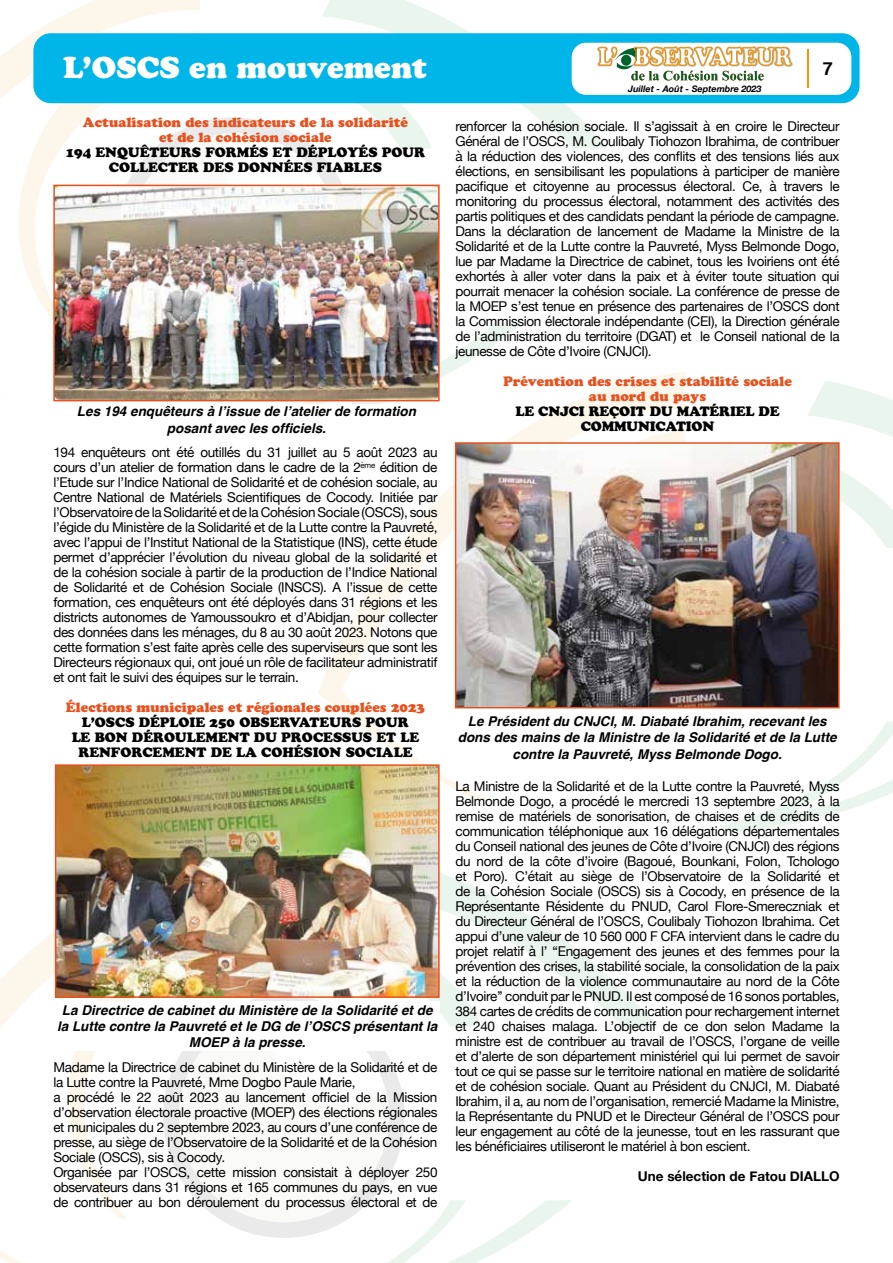
<style>
.page{position:relative;width:893px;height:1263px;background:#fff}
.page>*{position:absolute;margin:0;border:0;box-sizing:border-box;transform-origin:0 0}
.t1{font:30px "Cooper Black Std";color:#fff}
.t2{font:700 18px "Helvetica";color:#000}
.t3{font:13.5px/15px "Helvetica Neue";letter-spacing:-.025em;color:#000;text-align:justify}
.t4{font:italic 700 13.5px/16.2px "Helvetica";color:#000;text-align:center}
.t5{font:13.5px/15px "Cooper Black Std";color:#000;text-align:center}
.t6{font:13.5px/15px "Cooper Black Std";color:#e8511e;text-align:center}
.t7{font:700 13.5px "Helvetica Neue";color:#000}
.t8{font:italic 700 9px "Helvetica Neue";color:#000}
</style>
<div class="page">
<div style="left:33px;top:33px;width:826px;height:70px;background:#00b6e8;border-radius:17px"></div>
<div style="left:572px;top:43px;width:279px;height:52px;background:#fff;border-radius:14px"></div>
<hr style="left:807px;top:49px;width:1px;height:38px;background:#f39400">
<svg style="left:200px;top:0;width:593px;height:185px"></svg>
<img style="left:56px;top:188px;width:381px;height:210px">
<div style="left:53px;top:185px;width:387px;height:216px;border:2px solid #e8511e"></div>
<img style="left:458px;top:445px;width:379px;height:260px">
<div style="left:455px;top:442px;width:385px;height:266px;border:2px solid #e8511e"></div>
<img style="left:58px;top:767px;width:379px;height:228px">
<div style="left:55px;top:764px;width:385px;height:234px;border:2px solid #e8511e"></div>
<h1 class="t1" style="left:63px;top:50px;width:365px">L’OSCS en mouvement</h1>
<p class="t6" style="left:83px;top:115px;width:326px">Actualisation des indicateurs de la solidarité et de la cohésion sociale</p>
<p class="t5" style="left:66px;top:145px;width:361px">194 ENQUÊTEURS FORMÉS ET DÉPLOYÉS POUR<br>COLLECTER DES DONNÉES FIABLES</p>
<p class="t4" style="left:77px;top:404px;width:341px">Les 194 enquêteurs à l’issue de l’atelier de formation posant avec les officiels.</p>
<p class="t3" style="left:53px;top:446px;width:386px">194 enquêteurs ont été outillés du 31 juillet au 5 août 2023 au cours d’un atelier de formation dans le cadre de la 2<sup>ème</sup> édition de l’Etude sur l’Indice National de Solidarité et de cohésion sociale, au Centre National de Matériels Scientifiques de Cocody. Initiée par l’Observatoire de la Solidarité et de la Cohésion Sociale (OSCS), sous l’égide du Ministère de la Solidarité et de la Lutte contre la Pauvreté, avec l’appui de l’Institut National de la Statistique (INS), cette étude permet d’apprécier l’évolution du niveau global de la solidarité et de la cohésion sociale à partir de la production de l’Indice National de Solidarité et de Cohésion Sociale (INSCS). A l’issue de cette formation, ces enquêteurs ont été déployés dans 31 régions et les districts autonomes de Yamoussoukro et d’Abidjan, pour collecter des données dans les ménages, du 8 au 30 août 2023. Notons que cette formation s’est faite après celle des superviseurs que sont les Directeurs régionaux qui, ont joué un rôle de facilitateur administratif et ont fait le suivi des équipes sur le terrain.</p>
<p class="t6" style="left:66px;top:700px;width:361px">Élections municipales et régionales couplées 2023</p>
<p class="t5" style="left:72px;top:715px;width:349px">L’OSCS DÉPLOIE 250 OBSERVATEURS POUR<br>LE BON DÉROULEMENT DU PROCESSUS ET LE<br>RENFORCEMENT DE LA COHÉSION SOCIALE</p>
<p class="t4" style="left:57px;top:1002px;width:382px">La Directrice de cabinet du Ministère de la Solidarité et de la Lutte contre la Pauvreté et le DG de l’OSCS présentant la<br>MOEP à la presse.</p>
<p class="t3" style="left:53px;top:1061px;width:386px;text-align:left">Madame la Directrice de cabinet du Ministère de la Solidarité et de la Lutte contre la Pauvreté, Mme Dogbo Paule Marie,<br>a procédé le 22 août 2023 au lancement officiel de la Mission d’observation électorale proactive (MOEP) des élections régionales et municipales du 2 septembre 2023, au cours d’une conférence de presse, au siège de l’Observatoire de la Solidarité et de la Cohésion Sociale (OSCS), sis à Cocody.<br>Organisée par l’OSCS, cette mission consistait à déployer 250 observateurs dans 31 régions et 165 communes du pays, en vue de contribuer au bon déroulement du processus électoral et de</p>
<p class="t8" style="left:628px;top:82px;width:135px">Juillet - Août - Septembre 2023</p>
<h2 class="t2" style="left:823px;top:54px;width:12px">7</h2>
<p class="t3" style="left:455px;top:119px;width:386px">renforcer la cohésion sociale. Il s’agissait à en croire le Directeur Général de l’OSCS, M. Coulibaly Tiohozon Ibrahima, de contribuer à la réduction des violences, des conflits et des tensions liés aux élections, en sensibilisant les populations à participer de manière pacifique et citoyenne au processus électoral. Ce, à travers le monitoring du processus électoral, notamment des activités des partis politiques et des candidats pendant la période de campagne.<br>Dans la déclaration de lancement de Madame la Ministre de la Solidarité et de la Lutte contre la Pauvreté, Myss Belmonde Dogo, lue par Madame la Directrice de cabinet, tous les Ivoiriens ont été exhortés à aller voter dans la paix et à éviter toute situation qui pourrait menacer la cohésion sociale. La conférence de presse de la MOEP s’est tenue en présence des partenaires de l’OSCS dont la Commission électorale indépendante (CEI), la Direction générale de l’administration du territoire (DGAT) et le Conseil national de la jeunesse de Côte d’Ivoire (CNJCI).</p>
<p class="t6" style="left:503px;top:373px;width:290px">Prévention des crises et stabilité sociale au nord du pays</p>
<p class="t5" style="left:516px;top:403px;width:265px">LE CNJCI REÇOIT DU MATÉRIEL DE<br>COMMUNICATION</p>
<p class="t4" style="left:458px;top:713px;width:380px">Le Président du CNJCI, M. Diabaté Ibrahim, recevant les dons des mains de la Ministre de la Solidarité et de la Lutte contre la Pauvreté, Myss Belmonde Dogo.</p>
<p class="t3" style="left:455px;top:779px;width:386px">La Ministre de la Solidarité et de la Lutte contre la Pauvreté, Myss Belmonde Dogo, a procédé le mercredi 13 septembre 2023, à la remise de matériels de sonorisation, de chaises et de crédits de communication téléphonique aux 16 délégations départementales du Conseil national des jeunes de Côte d’Ivoire (CNJCI) des régions du nord de la côte d’ivoire (Bagoué, Bounkani, Folon, Tchologo et Poro). C’était au siège de l’Observatoire de la Solidarité et de la Cohésion Sociale (OSCS) sis à Cocody, en présence de la Représentante Résidente du PNUD, Carol Flore-Smereczniak et du Directeur Général de l’OSCS, Coulibaly Tiohozon Ibrahima. Cet appui d’une valeur de 10 560 000 F CFA intervient dans le cadre du projet relatif à l’ ‘‘Engagement des jeunes et des femmes pour la prévention des crises, la stabilité sociale, la consolidation de la paix et la réduction de la violence communautaire au nord de la Côte d’Ivoire’’ conduit par le PNUD. Il est composé de 16 sonos portables, 384 cartes de crédits de communication pour rechargement internet et 240 chaises malaga. L’objectif de ce don selon Madame la ministre est de contribuer au travail de l’OSCS, l’organe de veille et d’alerte de son département ministériel qui lui permet de savoir tout ce qui se passe sur le territoire national en matière de solidarité et de cohésion sociale. Quant au Président du CNJCI, M. Diabaté Ibrahim, il a, au nom de l’organisation, remercié Madame la Ministre, la Représentante du PNUD et le Directeur Général de l’OSCS pour leur engagement au côté de la jeunesse, tout en les rassurant que les bénéficiaires utiliseront le matériel à bon escient.</p>
<p class="t7" style="left:638px;top:1165px;width:203px">Une sélection de Fatou DIALLO</p>
</div>
